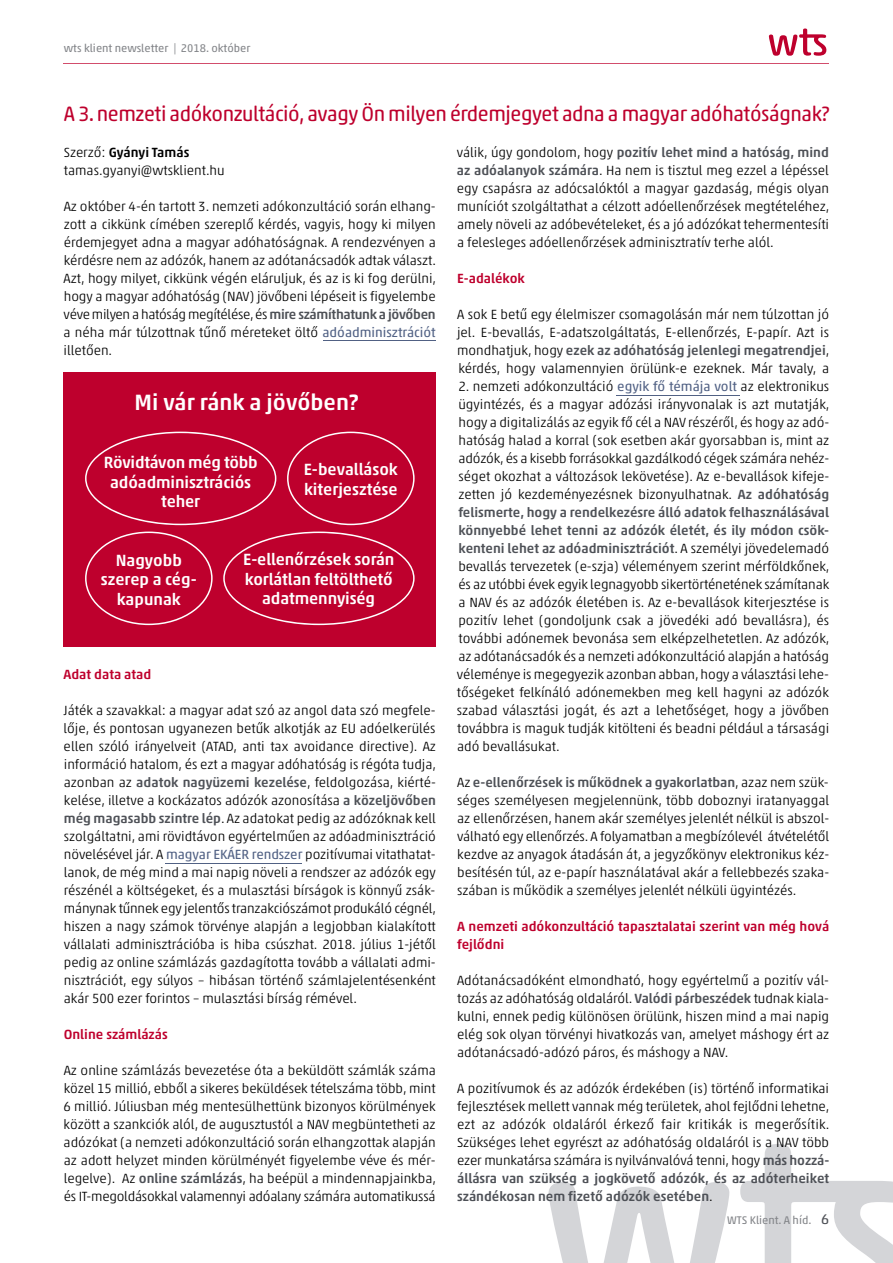
<style>
.page{position:relative;width:893px;height:1263px;background:#fff}
.page>*{position:absolute;margin:0;border:0;box-sizing:border-box;transform-origin:0 0}
.t1{font:500 22.5px "Akko Pro";color:#fff}
.t2{font:21px "Akko Rounded Pro";letter-spacing:-.02em;color:#be002d;scale:.96 1}
.t3{font:500 16.5px/19.5px "Akko Pro";letter-spacing:-.005em;color:#fff;text-align:center}
.t4{font:300 13.5px/18px "Akko Pro";color:#000;text-align:justify}
.t5{font:500 13.5px/18px "Akko Pro";color:#be002d}
.t6{font:11.25px "Akko Pro";color:#838589}
.s1{font-weight:500}
.s2{font-weight:500;color:#4e5157}
.s3{font-weight:400;color:#516184}
.s4{font-size:14.25px;color:#4e5157}
</style>
<div class="page">
<svg style="left:549px;top:1182px;width:180px;height:81px"></svg>
<svg style="left:740px;top:1144px;width:153px;height:119px"></svg>
<svg style="left:769px;top:29px;width:57px;height:27px"></svg>
<hr style="left:64px;top:64px;width:765px;height:1px;background:#d24d6c">
<div style="left:64px;top:372px;width:372px;height:274px;background:#be002d"></div>
<svg style="left:85px;top:432px;width:191px;height:93px"></svg>
<svg style="left:223px;top:531px;width:192px;height:94px"></svg>
<svg style="left:287px;top:432px;width:128px;height:93px"></svg>
<svg style="left:85px;top:531px;width:128px;height:94px"></svg>
<hr style="left:323px;top:340px;width:113px;height:1px;background:#516184">
<hr style="left:166px;top:863px;width:136px;height:1px;background:#516184">
<hr style="left:617px;top:395px;width:123px;height:1px;background:#516184">
<p class="t6" style="left:64px;top:42px;width:188px">wts klient newsletter | 2018. október</p>
<h2 class="t2" style="left:64px;top:101px;width:799px">A 3. nemzeti adókonzultáció, avagy Ön milyen érdemjegyet adna a magyar adóhatóságnak?</h2>
<p class="t4" style="left:64px;top:143px;width:163px">Szerző: <span class="s1">Gyányi Tamás </span>tamas.gyanyi@wtsklient.hu</p>
<p class="t4" style="left:64px;top:197px;width:374px">Az október 4-én tartott 3. nemzeti adókonzultáció során elhang&shy;zott a cikkünk címében szereplő kérdés, vagyis, hogy ki milyen érdemjegyet adna a magyar adóhatóságnak. A rendezvényen a kérdésre nem az adózók, hanem az adótanácsadók adtak választ.<br>Azt, hogy milyet, cikkünk végén eláruljuk, és az is ki fog derülni, hogy a magyar adóhatóság (NAV) jövőbeni lépéseit is figyelembe véve milyen a hatóság megítélése, és <span class="s2">mire számíthatunk a jövőben </span>a néha már túlzottnak tűnő méreteket öltő <span class="s3">adóadminisztrációt </span>illetően.</p>
<p class="t4" style="left:457px;top:143px;width:374px">válik, úgy gondolom, hogy <span class="s2">pozitív lehet mind a hatóság, mind az adóalanyok számára</span>. Ha nem is tisztul meg ezzel a lépéssel egy csapásra az adócsalóktól a magyar gazdaság, mégis olyan muníciót szolgáltathat a célzott adóellenőrzések megtételéhez, amely növeli az adóbevételeket, és a jó adózókat tehermentesíti a felesleges adóellenőrzések adminisztratív terhe alól.</p>
<p class="t5" style="left:457px;top:269px;width:69px">E-adalékok</p>
<p class="t4" style="left:457px;top:305px;width:374px">A sok E betű egy élelmiszer csomagolásán már nem túlzottan jó jel. E-bevallás, E-adatszolgáltatás, E-ellenőrzés, E-papír. Azt is mondhatjuk, hogy <span class="s2">ezek az adóhatóság jelenlegi megatrendjei</span>, kérdés, hogy valamennyien örülünk-e ezeknek. Már tavaly, a</p>
<p class="t4" style="left:457px;top:377px;width:374px">2. nemzeti adókonzultáció <span class="s3">egyik fő témája volt</span> az elektronikus ügyintézés, és a magyar adózási irányvonalak is azt mutatják, hogy a digitalizálás az egyik fő cél a NAV részéről, és hogy az adó&shy;hatóság halad a korral (sok esetben akár gyorsabban is, mint az adózók, és a kisebb forrásokkal gazdálkodó cégek számára nehéz&shy;séget okozhat a változások lekövetése). Az e-bevallások kifeje&shy;zetten jó kezdeményezésnek bizonyulhatnak. <span class="s2">Az adóhatóság felismerte, hogy a rendelkezésre álló adatok felhasználásával könnyebbé lehet tenni az adózók életét, és ily módon csök&shy;kenteni lehet az adóadminisztrációt</span>. A személyi jövedelemadó bevallás tervezetek (e-szja) véleményem szerint mérföldkőnek, és az utóbbi évek egyik legnagyobb sikertörténetének számítanak a NAV és az adózók életében is. Az e-bevallások kiterjesztése is pozitív lehet (gondoljunk csak a jövedéki adó bevallásra), és további adónemek bevonása sem elképzelhetetlen. Az adózók, az adótanácsadók és a nemzeti adókonzultáció alapján a hatóság véleménye is megegyezik azonban abban, hogy a választási lehe&shy;tőségeket felkínáló adónemekben meg kell hagyni az adózók szabad választási jogát, és azt a lehetőséget, hogy a jövőben továbbra is maguk tudják kitölteni és beadni például a társasági adó bevallásukat.</p>
<p class="t4" style="left:457px;top:773px;width:374px">Az <span class="s2">e-ellenőrzések is működnek a gyakorlatban</span>, azaz nem szük&shy;séges személyesen megjelennünk, több doboznyi iratanyaggal az ellenőrzésen, hanem akár személyes jelenlét nélkül is abszol&shy;válható egy ellenőrzés. A folyamatban a megbízólevél átvételétől kezdve az anyagok átadásán át, a jegyzőkönyv elektronikus kéz&shy;besítésén túl, az e-papír használatával akár a fellebbezés szaka&shy;szában is működik a személyes jelenlét nélküli ügyintézés.</p>
<p class="t5" style="left:457px;top:917px;width:374px">A nemzeti adókonzultáció tapasztalatai szerint van még hová fejlődni</p>
<p class="t4" style="left:457px;top:971px;width:374px">Adótanácsadóként elmondható, hogy egyértelmű a pozitív vál&shy;tozás az adóhatóság oldaláról. <span class="s2">Valódi párbeszédek</span> tudnak kiala&shy;kulni, ennek pedig különösen örülünk, hiszen mind a mai napig elég sok olyan törvényi hivatkozás van, amelyet máshogy ért az adótanácsadó-adózó páros, és máshogy a NAV.</p>
<p class="t4" style="left:457px;top:1079px;width:374px">A pozitívumok és az adózók érdekében (is) történő informatikai fejlesztések mellett vannak még területek, ahol fejlődni lehetne, ezt az adózók oldaláról érkező fair kritikák is megerősítik.<br>Szükséges lehet egyrészt az adóhatóság oldaláról is a NAV több ezer munkatársa számára is nyilvánvalóvá tenni, hogy <span class="s2">más hozzá&shy;állásra van szükség a jogkövető adózók, és az adóterheiket szándékosan nem fizető adózók esetében</span>.</p>
<h1 class="t1" style="left:134px;top:389px;width:226px">Mi vár ránk a jövőben?</h1>
<p class="t3" style="left:104px;top:452px;width:155px">Rövidtávon még több adóadminisztrációs teher</p>
<p class="t3" style="left:304px;top:460px;width:96px;text-align:left">E-bevallások kiterjesztése</p>
<p class="t3" style="left:243px;top:549px;width:153px">E-ellenőrzések során korlátlan feltölthető adatmennyiség</p>
<p class="t3" style="left:101px;top:550px;width:97px">Nagyobb szerep a cég&shy;kapunak</p>
<p class="t5" style="left:64px;top:665px;width:89px">Adat data atad</p>
<p class="t4" style="left:64px;top:701px;width:374px">Játék a szavakkal: a magyar adat szó az angol data szó megfele&shy;lője, és pontosan ugyanezen betűk alkotják az EU adóelkerülés ellen szóló irányelveit (ATAD, anti tax avoidance directive). Az információ hatalom, és ezt a magyar adóhatóság is régóta tudja, azonban az <span class="s2">adatok nagyüzemi kezelése</span>, feldolgozása, kiérté&shy;kelése, illetve a kockázatos adózók azonosítása <span class="s2">a közeljövőben még magasabb szintre lép</span>. Az adatokat pedig az adózóknak kell szolgáltatni, ami rövidtávon egyértelműen az adóadminisztráció növelésével jár. A <span class="s3">magyar EKÁER rendszer</span> pozitívumai vitathatat&shy;lanok, de még mind a mai napig növeli a rendszer az adózók egy részénél a költségeket, és a mulasztási bírságok is könnyű zsák&shy;mánynak tűnnek egy jelentős tranzakciószámot produkáló cégnél, hiszen a nagy számok törvénye alapján a legjobban kialakított vállalati adminisztrációba is hiba csúszhat. 2018. július 1-jétől pedig az online számlázás gazdagította tovább a vállalati admi&shy;nisztrációt, egy súlyos – hibásan történő számlajelentésenként akár 500 ezer forintos – mulasztási bírság rémével.</p>
<p class="t5" style="left:64px;top:1025px;width:106px">Online számlázás</p>
<p class="t4" style="left:64px;top:1061px;width:374px">Az online számlázás bevezetése óta a beküldött számlák száma közel 15 millió, ebből a sikeres beküldések tételszáma több, mint 6 millió. Júliusban még mentesülhettünk bizonyos körülmények között a szankciók alól, de augusztustól a NAV megbüntetheti az adózókat (a nemzeti adókonzultáció során elhangzottak alapján az adott helyzet minden körülményét figyelembe véve és mér&shy;legelve). Az <span class="s2">online számlázás</span>, ha beépül a mindennapjainkba, és IT-megoldásokkal valamennyi adóalany számára automatikussá</p>
<p class="t6" style="left:727px;top:1213px;width:104px">WTS Klient. A híd. <span class="s4">6</span></p>
</div>
